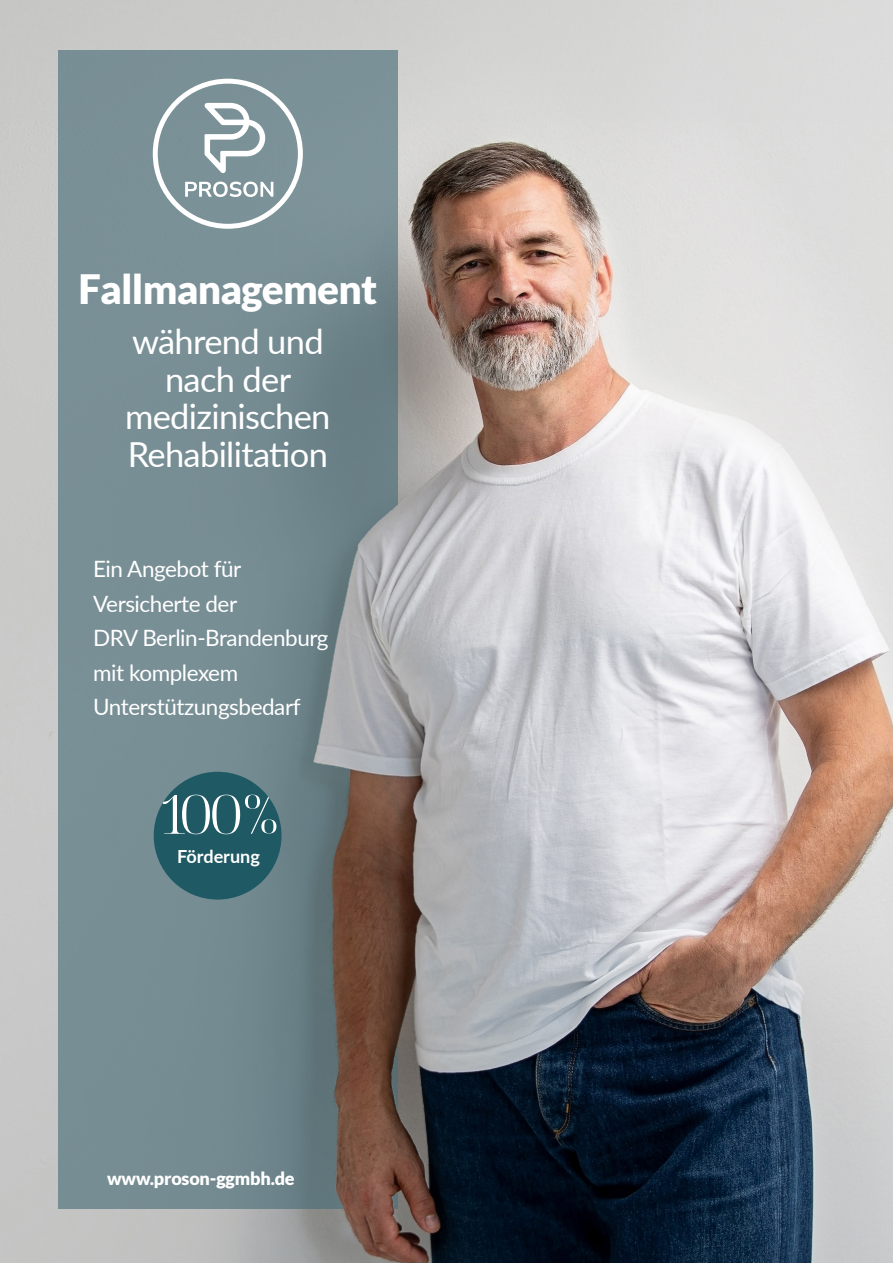
<style>
.page{position:relative;width:893px;height:1263px;background:#fff}
.page>*{position:absolute;margin:0;border:0;box-sizing:border-box;transform-origin:0 0}
.t1{font:900 40.5px "Lato";letter-spacing:-.02em;color:#fff}
.t2{font:34.5px/37.5px "Lato";letter-spacing:-.02em;color:#fff;text-align:center}
.t3{font:22.5px/34.5px "Lato";letter-spacing:-.02em;color:#fff}
.t4{font:900 18px "Lato";letter-spacing:-.01em;color:#fff}
.t5{font:700 18px "Lato";color:#fff}
</style>
<div class="page">
<div style="left:58px;top:50px;width:340px;height:1159px;background:#788e95"></div>
<svg style="left:153px;top:79px;width:113px;height:150px"></svg>
<div style="left:154px;top:772px;width:127px;height:127px;background:#1f5964;border-radius:50%"></div>
<svg style="left:163px;top:795px;width:103px;height:39px"></svg>
<img style="left:266px;top:0;width:627px;height:1263px">
<p class="t1" style="left:78px;top:266px;width:300px">Fallmanagement</p>
<p class="t2" style="left:125px;top:321px;width:207px">während und nach der medizinischen</p>
<p class="t2" style="left:128px;top:434px;width:202px">Rehabilitation</p>
<p class="t3" style="left:93px;top:551px;width:237px">Ein Angebot für<br>Versicherte der<br>DRV Berlin-Brandenburg</p>
<p class="t3" style="left:93px;top:654px;width:209px">mit komplexem<br>Unterstützungsbedarf</p>
<p class="t5" style="left:177px;top:843px;width:84px">Förderung</p>
<p class="t4" style="left:107px;top:1167px;width:189px">www.proson-ggmbh.de</p>
</div>
